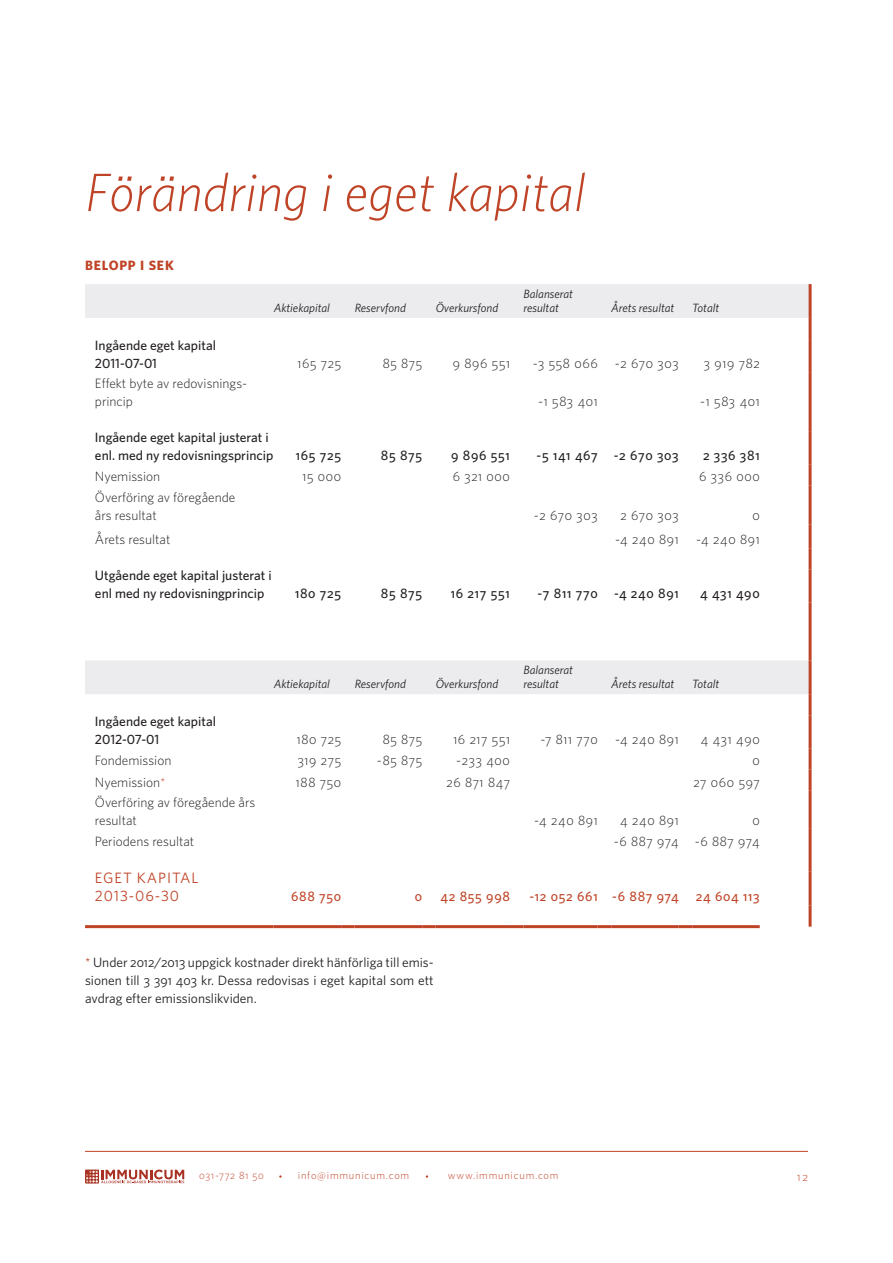
<style>
.page{position:relative;width:893px;height:1263px;background:#fff}
.page>*{position:absolute;margin:0;border:0;box-sizing:border-box;transform-origin:0 0}
.t1{font:italic 300 54px "Whitney HTF";color:#bf4326}
.t2{font:15px/18px "Whitney HTF";letter-spacing:.06em;color:#bf4326;text-align:center}
.t3{font:13.5px "Whitney HTF Light SC";letter-spacing:.05em;color:#231f20}
.t4{font:500 13.5px/18px "Whitney HTF";color:#231f20}
.t5{font:300 13.5px/18px "Whitney HTF";color:#231f20}
.t6{font:13.5px/18px "Whitney HTF";color:#231f20;text-align:justify}
.t7{font:13.5px "Whitney HTF Medium SC";letter-spacing:.05em;color:#231f20}
.t8{font:13.5px "Whitney HTF Medium SC";letter-spacing:.05em;color:#bf4326}
.t9{font:700 13.5px "Whitney HTF";letter-spacing:.06em;color:#bf4326}
.t10{font:italic 12px/13.5px "Whitney HTF";color:#231f20}
.t11{font:12px "Whitney HTF Light SC";color:#bf4326}
.t12{font:300 10.5px "Whitney HTF";letter-spacing:.075em;color:#bf4326}
.t13{font:10.5px "Whitney HTF Light SC";letter-spacing:.075em;color:#bf4326}
.s1{color:#bf4326}
.s2{font-family:"Whitney HTF Book SC"}
</style>
<div class="page">
<svg style="left:85px;top:284px;width:724px;height:410px"></svg>
<hr style="left:809px;top:284px;width:3px;height:34px;background:#bf4326">
<hr style="left:809px;top:318px;width:3px;height:21px;background:#bf4326">
<hr style="left:809px;top:339px;width:3px;height:33px;background:#bf4326">
<hr style="left:809px;top:372px;width:3px;height:38px;background:#bf4326">
<hr style="left:809px;top:410px;width:3px;height:21px;background:#bf4326">
<hr style="left:809px;top:431px;width:3px;height:33px;background:#bf4326">
<hr style="left:809px;top:464px;width:3px;height:21px;background:#bf4326">
<hr style="left:809px;top:485px;width:3px;height:39px;background:#bf4326">
<hr style="left:809px;top:524px;width:3px;height:24px;background:#bf4326">
<hr style="left:809px;top:548px;width:3px;height:21px;background:#bf4326">
<hr style="left:809px;top:569px;width:3px;height:33px;background:#bf4326">
<hr style="left:809px;top:602px;width:3px;height:58px;background:#bf4326">
<hr style="left:809px;top:660px;width:3px;height:34px;background:#bf4326">
<hr style="left:809px;top:694px;width:3px;height:21px;background:#bf4326">
<hr style="left:809px;top:715px;width:3px;height:33px;background:#bf4326">
<hr style="left:809px;top:748px;width:3px;height:22px;background:#bf4326">
<hr style="left:809px;top:770px;width:3px;height:21px;background:#bf4326">
<hr style="left:809px;top:791px;width:3px;height:38px;background:#bf4326">
<hr style="left:809px;top:829px;width:3px;height:21px;background:#bf4326">
<hr style="left:809px;top:850px;width:3px;height:21px;background:#bf4326">
<hr style="left:809px;top:871px;width:3px;height:34px;background:#bf4326">
<hr style="left:809px;top:905px;width:3px;height:22px;background:#bf4326">
<svg style="left:85px;top:925px;width:10px;height:3px"></svg>
<hr style="left:95px;top:925px;width:179px;height:3px;background:#bf4326">
<hr style="left:274px;top:925px;width:67px;height:3px;background:#bf4326">
<hr style="left:341px;top:925px;width:14px;height:3px;background:#bf4326">
<hr style="left:355px;top:925px;width:67px;height:3px;background:#bf4326">
<hr style="left:422px;top:925px;width:14px;height:3px;background:#bf4326">
<hr style="left:436px;top:925px;width:74px;height:3px;background:#bf4326">
<svg style="left:510px;top:925px;width:13px;height:3px"></svg>
<hr style="left:523px;top:925px;width:75px;height:3px;background:#bf4326">
<svg style="left:598px;top:925px;width:13px;height:3px"></svg>
<hr style="left:611px;top:925px;width:68px;height:3px;background:#bf4326">
<svg style="left:679px;top:925px;width:13px;height:3px"></svg>
<hr style="left:692px;top:925px;width:68px;height:3px;background:#bf4326">
<hr style="left:85px;top:1151px;width:723px;height:1px;background:#bf4326">
<svg style="left:85px;top:1169px;width:14px;height:14px"></svg>
<svg style="left:86px;top:1169px;width:98px;height:14px"></svg>
<h1 class="t1" style="left:85px;top:161px;width:502px">Förändring i eget kapital</h1>
<p class="t9" style="left:85px;top:257px;width:73px">belopp i SEK</p>
<p class="t4" style="left:95px;top:336px;width:123px">I ngående eget kapital<br>2011-07-01</p>
<p class="t5" style="left:95px;top:374px;width:154px">Effekt byte av redovisnings&shy;princip</p>
<p class="t10" style="left:274px;top:300px;width:58px">Aktiekapital</p>
<p class="t10" style="left:355px;top:300px;width:53px">Reservfond</p>
<p class="t10" style="left:436px;top:300px;width:64px">Överkursfond</p>
<p class="t10" style="left:523px;top:287px;width:51px">Balanserat resultat</p>
<p class="t10" style="left:611px;top:300px;width:65px">Årets resultat</p>
<p class="t10" style="left:692px;top:300px;width:29px">Totalt</p>
<p class="t3" style="left:297px;top:355px;width:45px">165 725</p>
<p class="t3" style="left:383px;top:355px;width:41px">85 875</p>
<p class="t3" style="left:453px;top:355px;width:59px">9 896 551</p>
<p class="t3" style="left:533px;top:355px;width:66px">-3 558 066</p>
<p class="t3" style="left:615px;top:355px;width:65px">-2 670 303</p>
<p class="t3" style="left:704px;top:355px;width:57px">3 919 782</p>
<p class="t3" style="left:538px;top:393px;width:61px">-1 583 401</p>
<p class="t3" style="left:700px;top:393px;width:61px">-1 583 401</p>
<p class="t4" style="left:95px;top:428px;width:180px">I ngående eget kapital justerat i enl. med ny redovisningsprincip</p>
<p class="t7" style="left:296px;top:447px;width:47px">165 725</p>
<p class="t7" style="left:381px;top:447px;width:43px">85 875</p>
<p class="t7" style="left:451px;top:447px;width:60px">9 896 551</p>
<p class="t7" style="left:537px;top:447px;width:144px">-5 141 467 -2 670 303</p>
<p class="t7" style="left:703px;top:447px;width:58px">2 336 381</p>
<p class="t5" style="left:95px;top:467px;width:67px">Nyemission</p>
<p class="t3" style="left:302px;top:469px;width:40px">15 000</p>
<p class="t3" style="left:453px;top:469px;width:59px">6 321 000</p>
<p class="t3" style="left:699px;top:469px;width:62px">6 336 000</p>
<p class="t5" style="left:95px;top:488px;width:142px">Överföring av föregående års resultat</p>
<p class="t3" style="left:534px;top:508px;width:65px">-2 670 303</p>
<p class="t3" style="left:620px;top:508px;width:60px">2 670 303</p>
<p class="t3" style="left:752px;top:508px;width:9px">0</p>
<p class="t5" style="left:95px;top:530px;width:77px">Årets resultat</p>
<p class="t3" style="left:615px;top:531px;width:65px">-4 240 891</p>
<p class="t3" style="left:696px;top:531px;width:65px">-4 240 891</p>
<p class="t4" style="left:95px;top:566px;width:178px">Utgående eget kapital justerat i enl med ny redovisningprincip</p>
<p class="t7" style="left:295px;top:585px;width:48px">180 725</p>
<p class="t7" style="left:381px;top:585px;width:43px">85 875</p>
<p class="t7" style="left:451px;top:585px;width:61px">16 217 551</p>
<p class="t7" style="left:537px;top:585px;width:143px">-7 811 770 -4 240 891</p>
<p class="t7" style="left:700px;top:585px;width:61px">4 431 490</p>
<p class="t4" style="left:95px;top:712px;width:123px">I ngående eget kapital<br>2012-07-01</p>
<p class="t10" style="left:274px;top:677px;width:58px">Aktiekapital</p>
<p class="t10" style="left:355px;top:677px;width:53px">Reservfond</p>
<p class="t10" style="left:436px;top:677px;width:64px">Överkursfond</p>
<p class="t10" style="left:523px;top:663px;width:51px">Balanserat resultat</p>
<p class="t10" style="left:611px;top:677px;width:65px">Årets resultat</p>
<p class="t10" style="left:692px;top:677px;width:29px">Totalt</p>
<p class="t3" style="left:297px;top:732px;width:46px">180 725</p>
<p class="t3" style="left:383px;top:732px;width:41px">85 875</p>
<p class="t3" style="left:453px;top:732px;width:58px">16 217 551</p>
<p class="t3" style="left:540px;top:732px;width:59px">-7 811 770</p>
<p class="t3" style="left:615px;top:732px;width:65px">-4 240 891</p>
<p class="t3" style="left:701px;top:732px;width:61px">4 431 490</p>
<p class="t5" style="left:95px;top:751px;width:78px">Fondemission</p>
<p class="t3" style="left:298px;top:753px;width:45px">319 275</p>
<p class="t3" style="left:377px;top:753px;width:47px">-85 875</p>
<p class="t3" style="left:456px;top:753px;width:55px">-233 400</p>
<p class="t3" style="left:752px;top:753px;width:9px">0</p>
<p class="t5" style="left:95px;top:773px;width:72px">Nyemission<span class="s1">*</span></p>
<p class="t3" style="left:296px;top:774px;width:47px">188 750</p>
<p class="t3" style="left:446px;top:774px;width:65px">26 871 847</p>
<p class="t3" style="left:693px;top:774px;width:68px">27 060 597</p>
<p class="t5" style="left:95px;top:793px;width:162px">Överföring av föregående års resultat</p>
<p class="t3" style="left:534px;top:812px;width:65px">-4 240 891</p>
<p class="t3" style="left:620px;top:812px;width:60px">4 240 891</p>
<p class="t3" style="left:752px;top:812px;width:9px">0</p>
<p class="t5" style="left:95px;top:832px;width:101px">Periodens resultat</p>
<p class="t3" style="left:614px;top:833px;width:147px">-6 887 974 -6 887 974</p>
<p class="t2" style="left:95px;top:869px;width:19px">Eget</p>
<p class="t2" style="left:95px;top:869px;width:86px">kapital<br>2013-06-30</p>
<p class="t8" style="left:291px;top:888px;width:52px">688 750</p>
<p class="t8" style="left:415px;top:888px;width:9px">0</p>
<p class="t8" style="left:440px;top:888px;width:71px">42 855 998</p>
<p class="t8" style="left:529px;top:888px;width:151px">-12 052 661 -6 887 974</p>
<p class="t8" style="left:696px;top:888px;width:65px">24 604 113</p>
<p class="t6" style="left:85px;top:953px;width:350px"><span class="s1">*</span> Under <span class="s2">2012</span>/<span class="s2">2013</span> uppgick kostnader direkt hänförliga till emis&shy;sionen till <span class="s2">3 391 403</span> kr. Dessa redovisas i eget kapital som ett avdrag efter emissionslikviden.</p>
<p class="t13" style="left:199px;top:1169px;width:66px">031-772 81 50</p>
<p class="t12" style="left:298px;top:1169px;width:113px">info@immunicum.com</p>
<p class="t12" style="left:448px;top:1169px;width:112px">www.immunicum.com</p>
<p class="t11" style="left:797px;top:1169px;width:12px">12</p>
</div>
